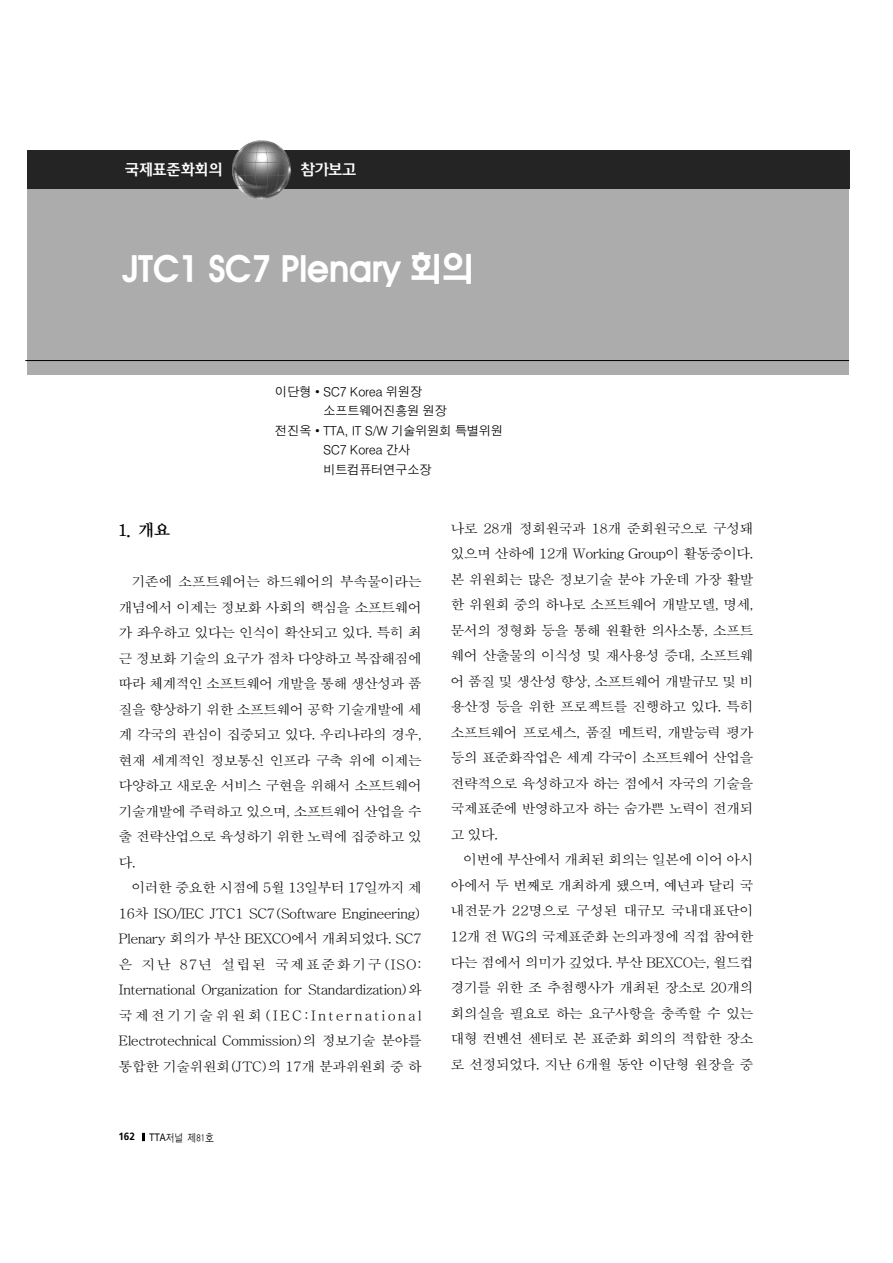
<style>
.page{position:relative;width:893px;height:1263px;background:#fff}
.page>*{position:absolute;margin:0;border:0;box-sizing:border-box;transform-origin:0 0}
.t1{font:700 36px "HY Wul Nun";letter-spacing:-.065em;color:#fff;scale:.95 1}
.t2{font:16.5px "Y Mj O14";color:#000;scale:1.05 1}
.t3{font:15px "Soma M";letter-spacing:-.075em;color:#fff}
.t4{font:500 13.5px/25.5px "HY Sin Myeong Jo";letter-spacing:-.06em;color:#000;text-align:justify;scale:1.05 1}
.t5{font:500 12.75px "HY Go Thic";letter-spacing:-.06em;color:#000}
.t6{font:10.5px "J Cmg J";color:#000;scale:.85 1}
.t7{font:700 10.5px "Frutiger";color:#000;scale:.95 1}
.s1{font-family:"Arial"}
</style>
<div class="page">
<svg style="left:142px;top:1133px;width:3px;height:8px"></svg>
<div style="left:27px;top:151px;width:822px;height:38px;background:#242424"></div>
<div style="left:27px;top:189px;width:821px;height:185px;background:#acacac"></div>
<img style="left:232px;top:140px;width:59px;height:59px">
<hr style="left:25px;top:360px;width:824px;height:1px;background:#000">
<p class="t3" style="left:125px;top:162px;width:100px">국제표준화회의</p>
<p class="t3" style="left:300px;top:162px;width:58px">참가보고</p>
<h1 class="t1" style="left:122px;top:254px;width:373px">JTC1 SC7 Plenary 회의</h1>
<p class="t5" style="left:275px;top:386px;width:149px">이단형 SC7 Korea 위원장</p>
<p class="t5" style="left:323px;top:406px;width:126px">소프트웨어진흥원 원장</p>
<p class="t5" style="left:275px;top:425px;width:230px">전진옥 TTA, IT S/W 기술위원회 특별위원</p>
<p class="t5" style="left:323px;top:445px;width:89px">SC7 Korea 간사</p>
<p class="t5" style="left:323px;top:464px;width:110px">비트컴퓨터연구소장</p>
<p class="t2" style="left:119px;top:523px;width:51px">1. 개요</p>
<p class="t4" style="left:119px;top:570px;width:290px;text-indent:13px">기존에 소프트웨어는 하드웨어의 부속물이라는 개념에서 이제는 정보화 사회의 핵심을 소프트웨어 가 좌우하고 있다는 인식이 확산되고 있다. 특히 최 근 정보화 기술의 요구가 점차 다양하고 복잡해짐에 따라 체계적인 소프트웨어 개발을 통해 생산성과 품 질을 향상하기 위한 소프트웨어 공학 기술개발에 세 계 각국의 관심이 집중되고 있다. 우리나라의 경우, 현재 세계적인 정보통신 인프라 구축 위에 이제는 다양하고 새로운 서비스 구현을 위해서 소프트웨어 기술개발에 주력하고 있으며, 소프트웨어 산업을 수 출 전략산업으로 육성하기 위한 노력에 집중하고 있 다.</p>
<p class="t4" style="left:119px;top:876px;width:290px;text-indent:13px">이러한 중요한 시점에 5월 13일부터 17일까지 제 16차 ISO/IEC JTC1 SC7(Software Engineering)<br>Plenary 회의가 부산 BEXCO에서 개최되었다. SC7 은 지난 87년 설립된 국제표준화기구(ISO:<br>International Organization for Standardization)와 국제전기기술위원회(IEC:International Electrotechnical Commission)의 정보기술 분야를 통합한 기술위원회(JTC)의 17개 분과위원회 중 하</p>
<p class="t7" style="left:119px;top:1132px;width:19px">162</p>
<p class="t6" style="left:149px;top:1133px;width:78px"><span class="s1">TTA</span>저널 제81호</p>
<p class="t4" style="left:450px;top:517px;width:290px">나로 28개 정회원국과 18개 준회원국으로 구성돼 있으며 산하에 12개 Working Group이 활동중이다. 본 위원회는 많은 정보기술 분야 가운데 가장 활발 한 위원회 중의 하나로 소프트웨어 개발모델, 명세, 문서의 정형화 등을 통해 원활한 의사소통, 소프트 웨어 산출물의 이식성 및 재사용성 증대, 소프트웨 어 품질 및 생산성 향상, 소프트웨어 개발규모 및 비 용산정 등을 위한 프로젝트를 진행하고 있다. 특히 소프트웨어 프로세스, 품질 메트릭, 개발능력 평가 등의 표준화작업은 세계 각국이 소프트웨어 산업을 전략적으로 육성하고자 하는 점에서 자국의 기술을 국제표준에 반영하고자 하는 숨가쁜 노력이 전개되 고 있다.</p>
<p class="t4" style="left:450px;top:848px;width:290px;text-indent:13px">이번에 부산에서 개최된 회의는 일본에 이어 아시 아에서 두 번째로 개최하게 됐으며, 예년과 달리 국 내전문가 22명으로 구성된 대규모 국내대표단이 12개 전 WG의 국제표준화 논의과정에 직접 참여한 다는 점에서 의미가 깊었다. 부산 BEXCO는, 월드컵 경기를 위한 조 추첨행사가 개최된 장소로 20개의 회의실을 필요로 하는 요구사항을 충족할 수 있는 대형 컨벤션 센터로 본 표준화 회의의 적합한 장소 로 선정되었다. 지난 6개월 동안 이단형 원장을 중</p>
</div>
